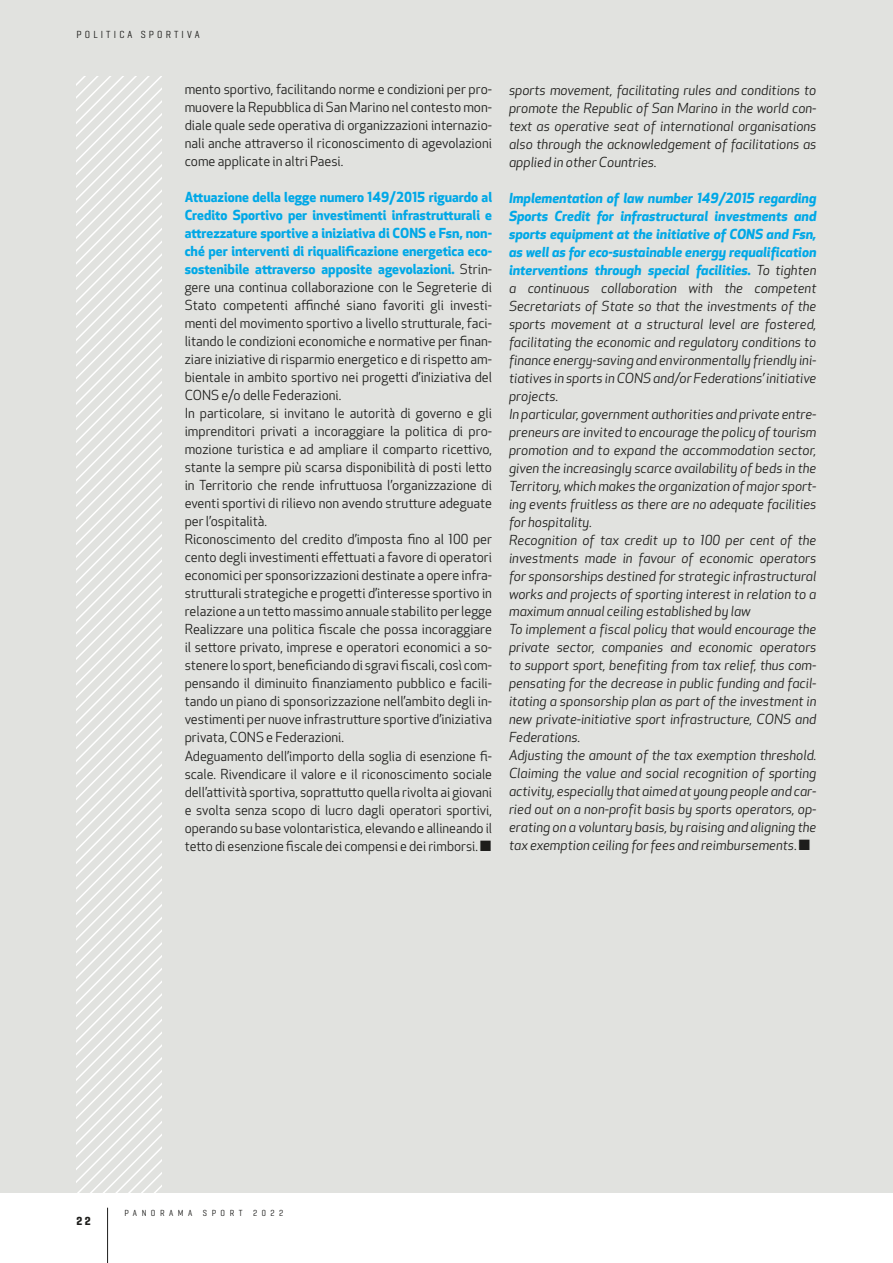
<style>
.page{position:relative;width:893px;height:1263px;background:#fff}
.page>*{position:absolute;margin:0;border:0;box-sizing:border-box;transform-origin:0 0}
.t1{font:13.5px/18px "Apex New";color:#1d1d1b;text-align:justify}
.t2{font:italic 13.5px/18px "Apex New";color:#1d1d1b;text-align:justify}
.t3{font:700 12px "Geogrotesque Cond";color:#1d1d1b}
.t4{font:10.5px "Geogrotesque Cond";letter-spacing:.3em;color:#1d1d1b}
.t5{font:9px "Geogrotesque Cond";letter-spacing:.5em;color:#1d1d1b}
.s1{font-weight:700;color:#00a8e7}
.s2{font-family:"Apex New PUNTO Panorama"}
.s3{font-family:"Apex New PUNTO Panorama";font-style:normal}
</style>
<div class="page">
<div style="left:0;top:0;width:892px;height:1193px;background:#e1e2df"></div>
<svg style="left:77px;top:77px;width:85px;height:1116px"></svg>
<hr style="left:107px;top:1208px;width:1px;height:55px;background:#1d1d1b">
<svg style="left:892px;top:311px;width:1px;height:18px"></svg>
<p class="t4" style="left:77px;top:28px;width:125px">POLITICA SPORTIVA</p>
<p class="t1" style="left:185px;top:80px;width:309px">mento sportivo, facilitando norme e condizioni per pro&shy;muovere la Repubblica di San Marino nel contesto mon&shy;diale quale sede operativa di organizzazioni internazio&shy;nali anche attraverso il riconoscimento di agevolazioni come applicate in altri Paesi.</p>
<p class="t1" style="left:185px;top:188px;width:309px;text-align:left"><span class="s1">Attuazione della legge numero 149/2015 riguardo al Credito Sportivo per investimenti infrastrutturali e attrezzature sportive a iniziativa di CONS e Fsn, non&shy;ché per interventi di riqualificazione energetica eco&shy;sostenibile attraverso apposite agevolazioni.</span> Strin&shy;gere una continua collaborazione con le Segreterie di Stato competenti affinché siano favoriti gli investi&shy;menti del movimento sportivo a livello strutturale, faci&shy;litando le condizioni economiche e normative per finan&shy;ziare iniziative di risparmio energetico e di rispetto am&shy;bientale in ambito sportivo nei progetti d’iniziativa del CONS e/o delle Federazioni.<br>In particolare, si invitano le autorità di governo e gli imprenditori privati a incoraggiare la politica di pro&shy;mozione turistica e ad ampliare il comparto ricettivo, stante la sempre più scarsa disponibilità di posti letto in Territorio che rende infruttuosa l’organizzazione di eventi sportivi di rilievo non avendo strutture adeguate per l’ospitalità.<br>Riconoscimento del credito d’imposta fino al 100 per cento degli investimenti effettuati a favore di operatori economici per sponsorizzazioni destinate a opere infra&shy;strutturali strategiche e progetti d’interesse sportivo in relazione a un tetto massimo annuale stabilito per legge Realizzare una politica fiscale che possa incoraggiare il settore privato, imprese e operatori economici a so&shy;stenere lo sport, beneficiando di sgravi fiscali, così com&shy;pensando il diminuito finanziamento pubblico e facili&shy;tando un piano di sponsorizzazione nell’ambito degli in&shy;vestimenti per nuove infrastrutture sportive d’iniziativa privata, CONS e Federazioni.<br>Adeguamento dell’importo della soglia di esenzione fi&shy;scale. Rivendicare il valore e il riconoscimento sociale dell’attività sportiva, soprattutto quella rivolta ai giovani e svolta senza scopo di lucro dagli operatori sportivi, operando su base volontaristica, elevando e allineando il tetto di esenzione fiscale dei compensi e dei rimborsi<span class="s2">.</span></p>
<p class="t2" style="left:509px;top:81px;width:309px">sports movement, facilitating rules and conditions to promote the Republic of San Marino in the world con&shy;text as operative seat of international organisations also through the acknowledgement of facilitations as applied in other Countries.</p>
<p class="t2" style="left:509px;top:189px;width:309px;text-align:left"><span class="s1">Implementation of law number 149/2015 regarding Sports Credit for infrastructural investments and sports equipment at the initiative of CONS and Fsn, as well as for eco-sustainable energy requalification interventions through special facilities.</span> To tighten a continuous collaboration with the competent Secretariats of State so that the investments of the sports movement at a structural level are fostered, facilitating the economic and regulatory conditions to finance energy-saving and environmentally friendly ini&shy;tiatives in sports in CONS and/or Federations’ initiative projects.<br>In particular, government authorities and private entre&shy;preneurs are invited to encourage the policy of tourism promotion and to expand the accommodation sector, given the increasingly scarce availability of beds in the Territory, which makes the organization of major sport&shy;ing events fruitless as there are no adequate facilities for hospitality.<br>Recognition of tax credit up to 100 per cent of the investments made in favour of economic operators for sponsorships destined for strategic infrastructural works and projects of sporting interest in relation to a maximum annual ceiling established by law<br>To implement a fiscal policy that would encourage the private sector, companies and economic operators to support sport, benefiting from tax relief, thus com&shy;pensating for the decrease in public funding and facil&shy;itating a sponsorship plan as part of the investment in new private-initiative sport infrastructure, CONS and Federations.<br>Adjusting the amount of the tax exemption threshold.<br>Claiming the value and social recognition of sporting activity, especially that aimed at young people and car&shy;ried out on a non-profit basis by sports operators, op&shy;erating on a voluntary basis, by raising and aligning the tax exemption ceiling for fees and reimbursements<span class="s3">.</span></p>
<p class="t3" style="left:77px;top:1213px;width:16px">22</p>
<p class="t5" style="left:124px;top:1207px;width:161px">PANORAMA SPORT 2022</p>
</div>
